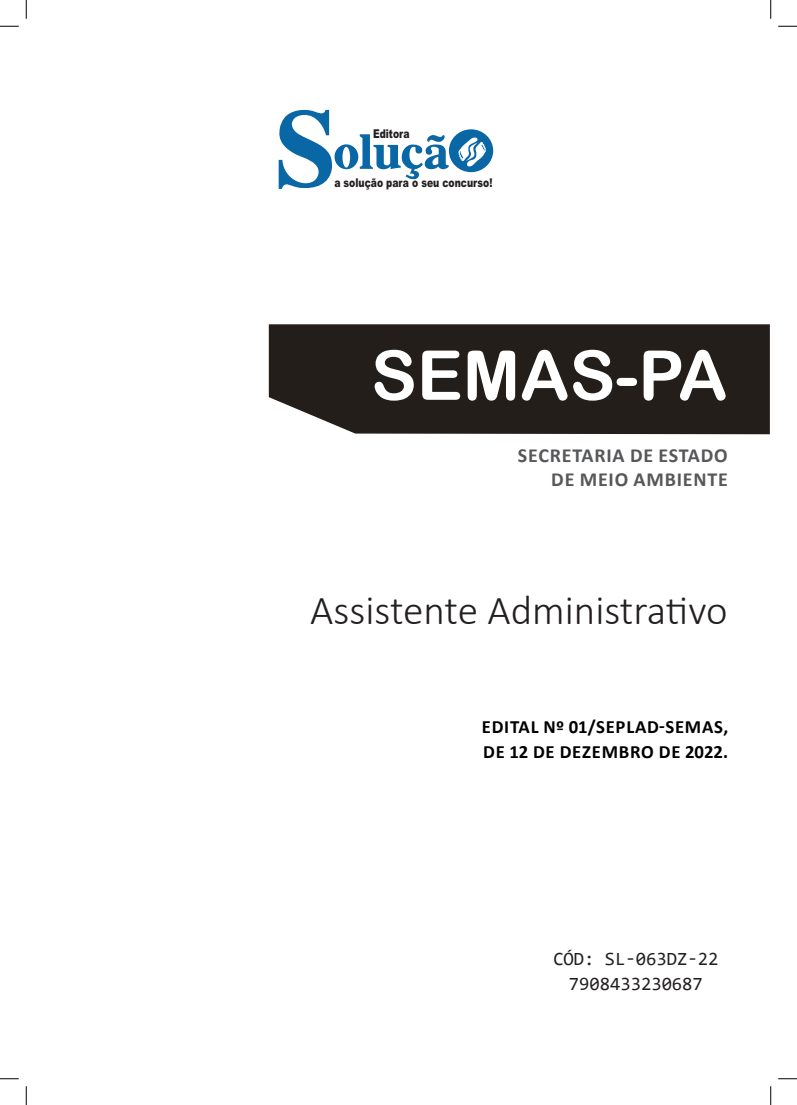
<style>
.page{position:relative;width:797px;height:1105px;background:#fff}
.page>*{position:absolute;margin:0;border:0;box-sizing:border-box;transform-origin:0 0}
.TÍTULO{font:68.75px "Arial Rounded MT Bold";color:#fff}
.CARGO{font:300 41.25px "Calibri";color:#231f20}
.SUBTÍTULO{font:700 20px "Calibri";letter-spacing:.04em;color:#57585a}
.EDITAL{font:700 18.75px "Calibri";letter-spacing:.04em;color:#000}
.SKU_CÓD{font:18.75px "Consolas";color:#231f20}
.t1{font:900 12.12px "Arial";color:#231f20;scale:.76 1}
</style>
<div class="page">
<div style="left:269px;top:324px;width:500px;height:110px;background:#241e1b"></div>
<svg style="left:279px;top:110px;width:214px;height:79px"></svg>
<svg style="left:0;top:25px;width:19px;height:2px"></svg>
<svg style="left:778px;top:25px;width:19px;height:2px"></svg>
<svg style="left:0;top:1078px;width:19px;height:1px"></svg>
<svg style="left:778px;top:1078px;width:19px;height:1px"></svg>
<svg style="left:25px;top:0;width:2px;height:19px"></svg>
<svg style="left:25px;top:1086px;width:2px;height:19px"></svg>
<svg style="left:770px;top:0;width:1px;height:19px"></svg>
<svg style="left:770px;top:1086px;width:1px;height:19px"></svg>
<p class="t1" style="left:373px;top:125px;width:50px">Editora</p>
<p class="t1" style="left:334px;top:174px;width:210px">a solução para o seu concurso!</p>
<p class="TÍTULO" style="left:371px;top:335px;width:358px">SEMAS-PA</p>
<p class="SUBTÍTULO" style="left:518px;top:441px;width:211px">SECRETARIA DE ESTADO</p>
<p class="SUBTÍTULO" style="left:551px;top:465px;width:178px">DE MEIO AMBIENTE</p>
<p class="CARGO" style="left:310px;top:585px;width:419px">Assistente Administrativo</p>
<p class="EDITAL" style="left:482px;top:714px;width:248px">EDITAL Nº 01/SEPLAD-SEMAS,</p>
<p class="EDITAL" style="left:483px;top:739px;width:246px">DE 12 DE DEZEMBRO DE 2022.</p>
<p class="SKU_CÓD" style="left:553px;top:946px;width:166px">CÓD: SL-063DZ-22</p>
<p class="SKU_CÓD" style="left:569px;top:971px;width:136px">7908433230687</p>
</div>
